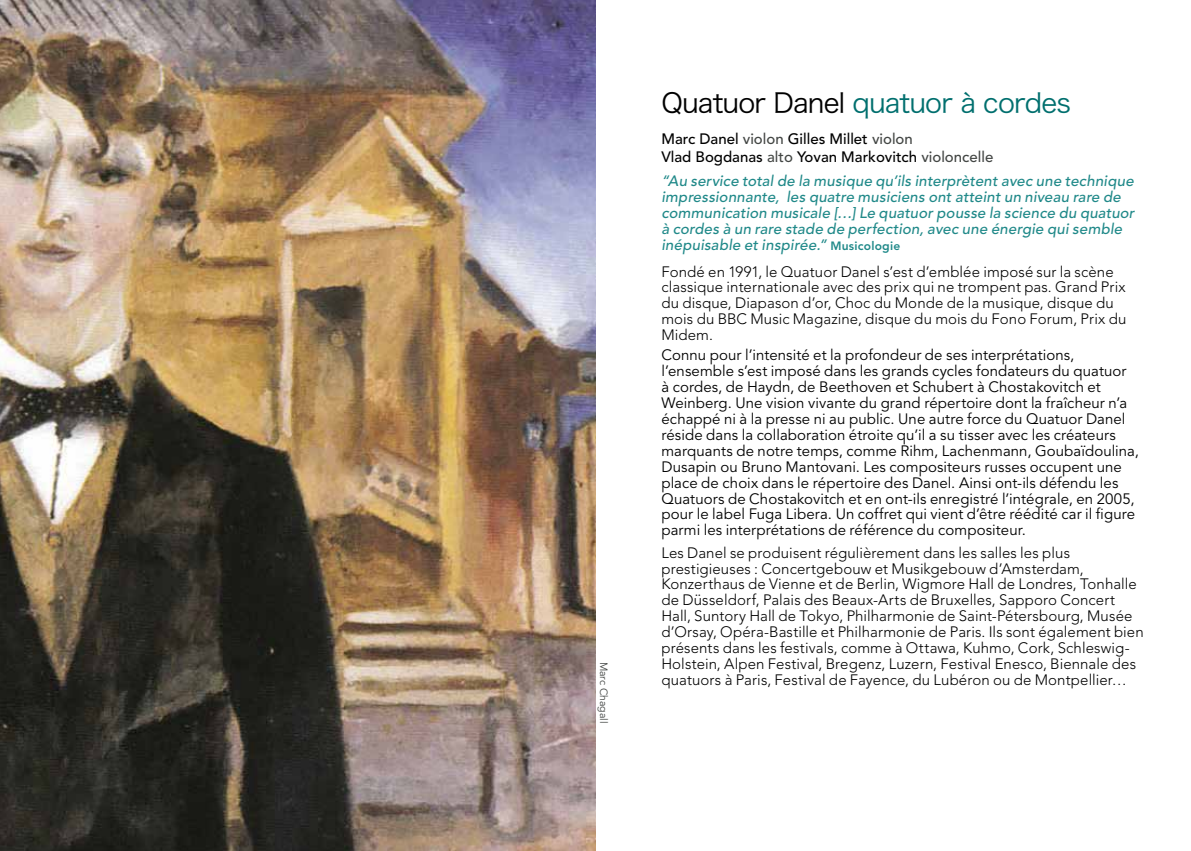
<style>
.page{position:relative;width:1191px;height:851px;background:#fff}
.page>*{position:absolute;margin:0;border:0;box-sizing:border-box;transform-origin:0 0}
.t1{font:27px "Hira Kaku Pro W3";letter-spacing:-.03em;color:#006f6e}
.t2{font:300 15px/15.9px "Avenir";letter-spacing:.005em;color:#000}
.t3{font:15px/15.9px "Avenir LT Std";letter-spacing:.005em;color:#000}
.t4{font:italic 500 15px/15.9px "Avenir LT Std";letter-spacing:.01em;color:#208989}
.t5{font:500 15px/18px "Avenir LT Std";color:#000}
.t6{font:10.5px "Avenir LT Std";color:#434644}
.s1{color:#000}
.s2{color:#434644}
.s3{font-weight:800;font-style:normal;font-size:12px}
</style>
<div class="page">
<img style="left:0;top:0;width:595px;height:850px">
<p class="t6" style="left:610px;top:661px;width:63px;rotate:90deg">Marc Chagall</p>
<h1 class="t1" style="left:661px;top:79px;width:411px"><span class="s1">Quatuor Danel</span> quatuor à cordes</h1>
<p class="t5" style="left:661px;top:130px;width:333px">Marc Danel <span class="s2">violon</span> Gilles Millet <span class="s2">violon<br></span>Vlad Bogdanas <span class="s2">alto</span> Yovan Markovitch <span class="s2">violoncelle</span></p>
<p class="t4" style="left:661px;top:173px;width:474px">“Au service total de la musique qu’ils interprètent avec une technique impressionnante, les quatre musiciens ont atteint un niveau rare de communication musicale […] Le quatuor pousse la science du quatuor à cordes à un rare stade de perfection, avec une énergie qui semble inépuisable et inspirée.” <span class="s3">Musicologie</span></p>
<p class="t2" style="left:661px;top:263px;width:466px">Fondé en 1991, le Quatuor Danel s’est d’emblée imposé sur la scène classique internationale avec des prix qui ne trompent pas. Grand Prix du disque, Diapason d’or, Choc du Monde de la musique, disque du mois du BBC Music Magazine, disque du mois du Fono Forum, Prix du Midem.</p>
<p class="t3" style="left:661px;top:347px;width:479px">Connu pour l’intensité et la profondeur de ses interprétations, l’ensemble s’est imposé dans les grands cycles fondateurs du quatuor<br>à cordes, de Haydn, de Beethoven et Schubert à Chostakovitch et Weinberg. Une vision vivante du grand répertoire dont la fraîcheur n’a échappé ni à la presse ni au public. Une autre force du Quatuor Danel réside dans la collaboration étroite qu’il a su tisser avec les créateurs marquants de notre temps, comme Rihm, Lachenmann, Goubaïdoulina, Dusapin ou Bruno Mantovani. Les compositeurs russes occupent une place de choix dans le répertoire des Danel. Ainsi ont-ils défendu les Quatuors de Chostakovitch et en ont-ils enregistré l’intégrale, en 2005, pour le label Fuga Libera. Un coffret qui vient d’être réédité car il figure parmi les interprétations de référence du compositeur.</p>
<p class="t2" style="left:661px;top:544px;width:484px">Les Danel se produisent régulièrement dans les salles les plus prestigieuses : Concertgebouw et Musikgebouw d’Amsterdam, Konzerthaus de Vienne et de Berlin, Wigmore Hall de Londres, Tonhalle de Düsseldorf, Palais des Beaux-Arts de Bruxelles, Sapporo Concert Hall, Suntory Hall de Tokyo, Philharmonie de Saint-Pétersbourg, Musée d’Orsay, Opéra-Bastille et Philharmonie de Paris. Ils sont également bien présents dans les festivals, comme à Ottawa, Kuhmo, Cork, Schleswig-Holstein, Alpen Festival, Bregenz, Luzern, Festival Enesco, Biennale des quatuors à Paris, Festival de Fayence, du Lubéron ou de Montpellier…</p>
</div>
